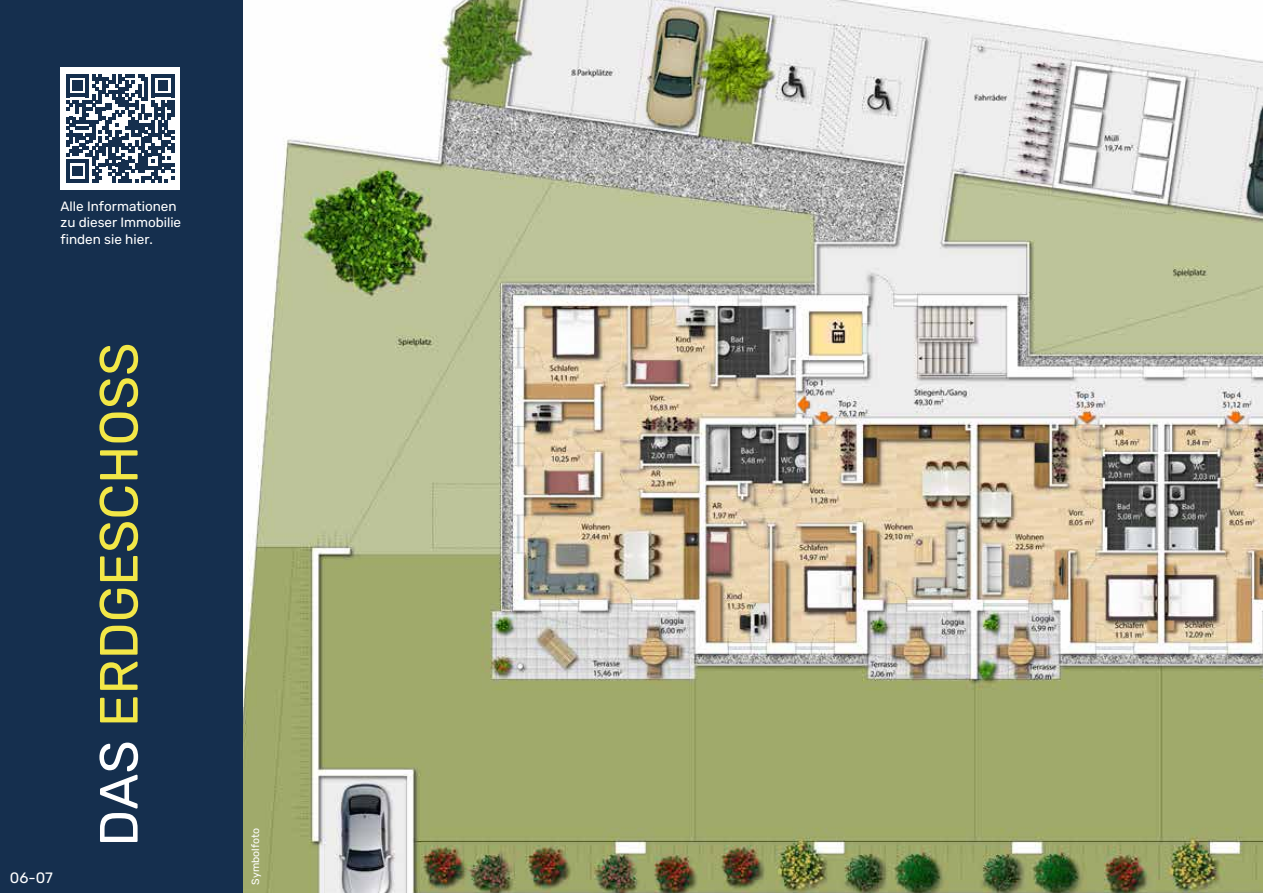
<style>
.page{position:relative;width:1263px;height:893px;background:#fff}
.page>*{position:absolute;margin:0;border:0;box-sizing:border-box;transform-origin:0 0}
.t1{font:300 53.7px "Rubik";color:#f2e747}
.t2{font:300 15px "Rubik";color:#fff}
.t3{font:300 13.5px/16.5px "Rubik";color:#fff}
.t4{font:300 10.5px "Rubik";color:#fff}
.s1{color:#fff}
</style>
<div class="page">
<img style="left:242px;top:0;width:1021px;height:893px">
<div style="left:0;top:0;width:242px;height:893px;background:#152f4e"></div>
<div style="left:61px;top:67px;width:119px;height:123px;background:#fff"></div>
<svg style="left:66px;top:74px;width:108px;height:109px"></svg>
<p class="t3" style="left:61px;top:198px;width:122px">Alle Informationen zu dieser Immobilie finden sie hier.</p>
<p class="t2" style="left:10px;top:869px;width:45px">06-07</p>
<h1 class="t1" style="left:89px;top:847px;width:506px;rotate:-90deg"><span class="s1">DAS</span> ERDGESCHOSS</h1>
<p class="t4" style="left:250px;top:885px;width:58px;rotate:-90deg">Symbolfoto</p>
</div>
